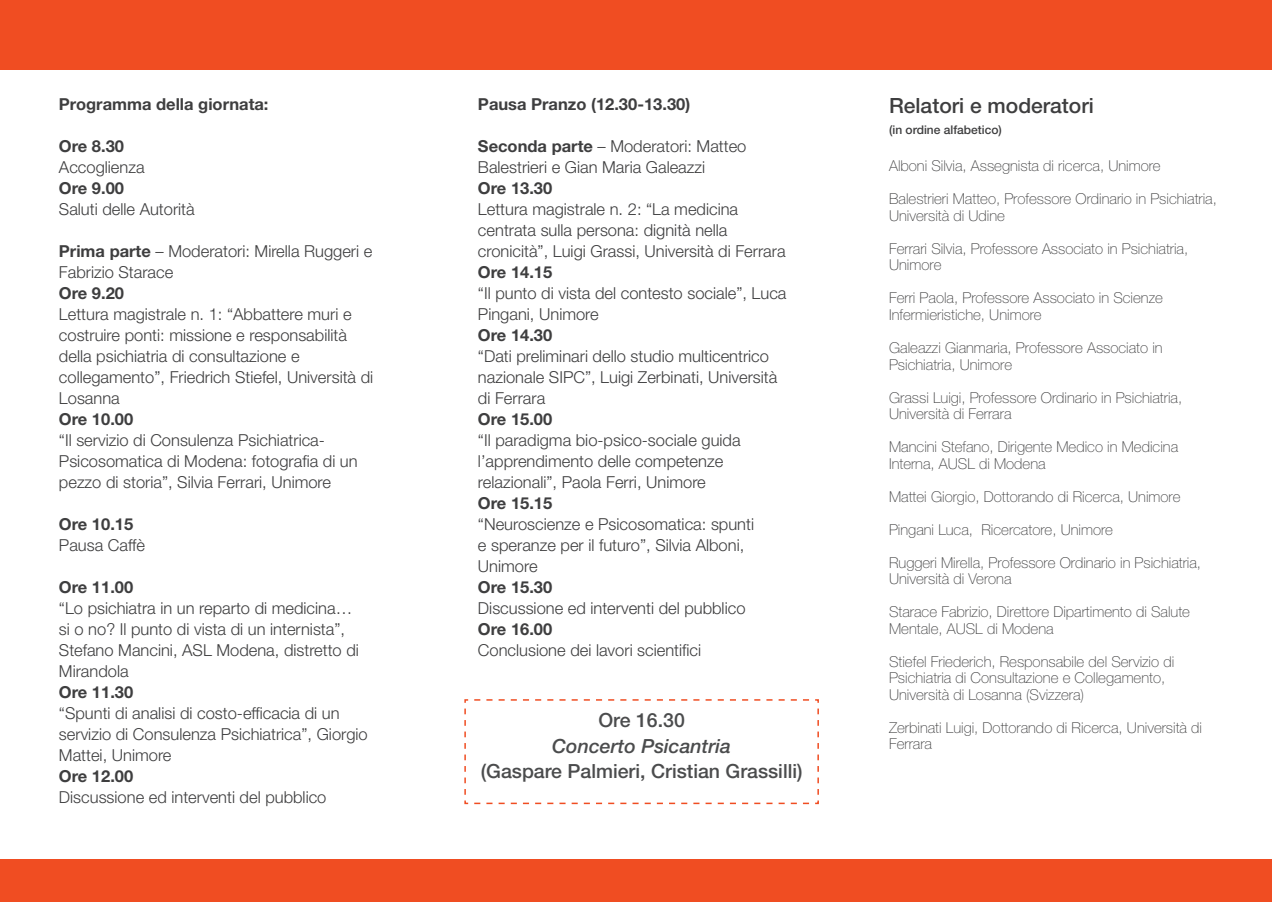
<style>
.page{position:relative;width:1272px;height:902px;background:#fff}
.page>*{position:absolute;margin:0;border:0;box-sizing:border-box;transform-origin:0 0}
.t1{font:500 21px "Helvetica Neue LT Std";color:#3e3e3f}
.t2{font:500 19.5px "Helvetica Neue LT Std";color:#4b4c4d}
.t3{font:italic 500 19.5px "Helvetica Neue LT Std";color:#4b4c4d}
.t4{font:300 16.5px/21px "Helvetica Neue LT Std";color:#3e3e3f}
.t5{font:700 16.5px "Helvetica Neue LT Std";color:#3e3e3f}
.t6{font:100 15px/16.5px "Helvetica Neue LT Std";color:#3e3e3f}
.t7{font:500 12px "Helvetica Neue LT Std";color:#3e3e3f}
.s1{font-weight:700}
</style>
<div class="page">
<div style="left:0;top:0;width:1271px;height:69px;background:#f04d22"></div>
<div style="left:0;top:859px;width:1271px;height:42px;background:#f04d22"></div>
<svg style="left:464px;top:699px;width:355px;height:105px"></svg>
<p class="t5" style="left:59px;top:93px;width:211px">Programma della giornata:</p>
<p class="t5" style="left:59px;top:135px;width:67px">Ore 8.30</p>
<p class="t4" style="left:59px;top:156px;width:87px">Accoglienza</p>
<p class="t5" style="left:59px;top:177px;width:67px">Ore 9.00</p>
<p class="t4" style="left:59px;top:198px;width:137px">Saluti delle Autorità</p>
<p class="t4" style="left:59px;top:240px;width:315px"><span class="s1">Prima parte</span> – Moderatori: Mirella Ruggeri e<br>Fabrizio Starace</p>
<p class="t5" style="left:59px;top:282px;width:67px">Ore 9.20</p>
<p class="t4" style="left:59px;top:303px;width:316px">Lettura magistrale n. 1: “Abbattere muri e costruire ponti: missione e responsabilità della psichiatria di consultazione e collegamento”, Friedrich Stiefel, Università di Losanna</p>
<p class="t5" style="left:59px;top:409px;width:76px">Ore 10.00</p>
<p class="t4" style="left:59px;top:429px;width:300px">“Il servizio di Consulenza Psichiatrica-<br>Psicosomatica di Modena: fotografia di un pezzo di storia”, Silvia Ferrari, Unimore</p>
<p class="t5" style="left:59px;top:514px;width:76px">Ore 10.15</p>
<p class="t4" style="left:59px;top:534px;width:87px">Pausa Caffè</p>
<p class="t5" style="left:59px;top:577px;width:76px">Ore 11.00</p>
<p class="t4" style="left:59px;top:597px;width:301px">“Lo psichiatra in un reparto di medicina… si o no? Il punto di vista di un internista”, Stefano Mancini, ASL Modena, distretto di Mirandola</p>
<p class="t5" style="left:59px;top:682px;width:76px">Ore 11.30</p>
<p class="t4" style="left:59px;top:702px;width:310px">“Spunti di analisi di costo-efficacia di un servizio di Consulenza Psichiatrica”, Giorgio<br>Mattei, Unimore</p>
<p class="t5" style="left:59px;top:766px;width:76px">Ore 12.00</p>
<p class="t4" style="left:59px;top:786px;width:269px">Discussione ed interventi del pubblico</p>
<p class="t5" style="left:478px;top:93px;width:214px">Pausa Pranzo (12.30-13.30)</p>
<p class="t4" style="left:478px;top:135px;width:270px"><span class="s1">Seconda parte</span> – Moderatori: Matteo<br>Balestrieri e Gian Maria Galeazzi</p>
<p class="t5" style="left:478px;top:177px;width:76px">Ore 13.30</p>
<p class="t4" style="left:478px;top:198px;width:309px">Lettura magistrale n. 2: “La medicina centrata sulla persona: dignità nella cronicità”, Luigi Grassi, Università di Ferrara</p>
<p class="t5" style="left:478px;top:262px;width:76px">Ore 14.15</p>
<p class="t4" style="left:478px;top:282px;width:310px">“Il punto di vista del contesto sociale”, Luca<br>Pingani, Unimore</p>
<p class="t5" style="left:478px;top:325px;width:76px">Ore 14.30</p>
<p class="t4" style="left:478px;top:345px;width:301px">“Dati preliminari dello studio multicentrico nazionale SIPC”, Luigi Zerbinati, Università di Ferrara</p>
<p class="t5" style="left:478px;top:409px;width:76px">Ore 15.00</p>
<p class="t4" style="left:478px;top:429px;width:264px">“Il paradigma bio-psico-sociale guida l’apprendimento delle competenze relazionali”, Paola Ferri, Unimore</p>
<p class="t5" style="left:478px;top:493px;width:76px">Ore 15.15</p>
<p class="t4" style="left:478px;top:513px;width:277px">“Neuroscienze e Psicosomatica: spunti e speranze per il futuro”, Silvia Alboni,<br>Unimore</p>
<p class="t5" style="left:478px;top:577px;width:76px">Ore 15.30</p>
<p class="t4" style="left:478px;top:597px;width:269px">Discussione ed interventi del pubblico</p>
<p class="t5" style="left:478px;top:619px;width:76px">Ore 16.00</p>
<p class="t4" style="left:478px;top:639px;width:225px">Conclusione dei lavori scientifici</p>
<p class="t2" style="left:598px;top:708px;width:88px">Ore 16.30</p>
<p class="t3" style="left:552px;top:734px;width:180px">Concerto Psicantria</p>
<p class="t2" style="left:481px;top:759px;width:323px">(Gaspare Palmieri, Cristian Grassilli)</p>
<p class="t1" style="left:889px;top:93px;width:206px">Relatori e moderatori</p>
<p class="t7" style="left:889px;top:122px;width:114px">(in ordine alfabetico)</p>
<p class="t6" style="left:889px;top:158px;width:273px">Alboni Silvia, Assegnista di ricerca, Unimore</p>
<p class="t6" style="left:889px;top:191px;width:329px">Balestrieri Matteo, Professore Ordinario in Psichiatria,<br>Università di Udine</p>
<p class="t6" style="left:889px;top:240px;width:301px">Ferrari Silvia, Professore Associato in Psichiatria,<br>Unimore</p>
<p class="t6" style="left:889px;top:290px;width:275px">Ferri Paola, Professore Associato in Scienze<br>Infermieristiche, Unimore</p>
<p class="t6" style="left:889px;top:339px;width:275px">Galeazzi Gianmaria, Professore Associato in<br>Psichiatria, Unimore</p>
<p class="t6" style="left:889px;top:389px;width:294px">Grassi Luigi, Professore Ordinario in Psichiatria,<br>Università di Ferrara</p>
<p class="t6" style="left:889px;top:438px;width:290px">Mancini Stefano, Dirigente Medico in Medicina<br>Interna, AUSL di Modena</p>
<p class="t6" style="left:889px;top:488px;width:293px">Mattei Giorgio, Dottorando di Ricerca, Unimore</p>
<p class="t6" style="left:889px;top:521px;width:225px">Pingani Luca, Ricercatore, Unimore</p>
<p class="t6" style="left:889px;top:554px;width:313px">Ruggeri Mirella, Professore Ordinario in Psichiatria,<br>Università di Verona</p>
<p class="t6" style="left:889px;top:603px;width:302px">Starace Fabrizio, Direttore Dipartimento di Salute<br>Mentale, AUSL di Modena</p>
<p class="t6" style="left:889px;top:653px;width:286px">Stiefel Friederich, Responsabile del Servizio di<br>Psichiatria di Consultazione e Collegamento,<br>Università di Losanna (Svizzera)</p>
<p class="t6" style="left:889px;top:719px;width:314px">Zerbinati Luigi, Dottorando di Ricerca, Università di<br>Ferrara</p>
</div>
